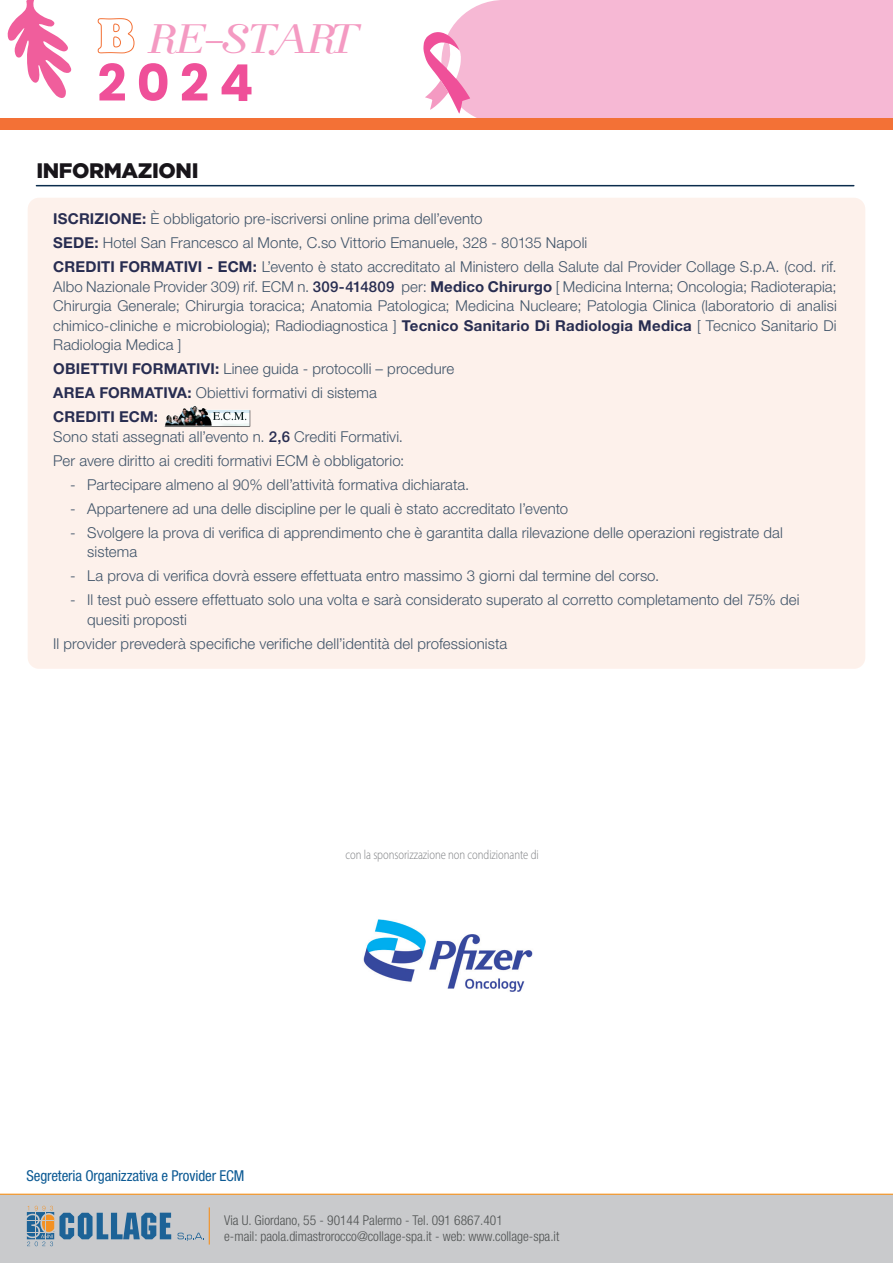
<style>
.page{position:relative;width:893px;height:1263px;background:#fff}
.page>*{position:absolute;margin:0;border:0;box-sizing:border-box;transform-origin:0 0}
.t1{font:700 50.85px "Poppins";color:#ef5099}
.t2{font:41.7px "Florence";letter-spacing:-.07em;color:#f49ac2}
.t3{font:900 21px "Gotham";letter-spacing:-.02em;color:#18151a}
.t4{font:300 15px/24px "Helvetica Neue LT Std";letter-spacing:.005em;color:#405469}
.t5{font:condensed 15px "Helvetica Neue LT Std";letter-spacing:-.01em;color:#0c5a94}
.t6{font:300 condensed 13.5px/16.2px "Helvetica Neue LT Std";color:#4f5252}
.t7{font:300 semi-condensed 13.2px "Myriad Pro";letter-spacing:-.005em;color:#808285;scale:.9 1}
.s1{font-family:"Alfredo Heavy Hollow";font-size:50.85px;color:#f37136}
.s2{font-weight:700;color:#282d51}
.s3{font-weight:500;color:#282d51}
</style>
<div class="page">
<div style="left:0;top:1194px;width:893px;height:69px;background:#c9cacc"></div>
<hr style="left:0;top:1194px;width:893px;height:1px;background:#f7931d">
<hr style="left:36px;top:185px;width:818px;height:1px;background:#0b2c4c">
<div style="left:28px;top:198px;width:837px;height:471px;background:#fdf1eb;border-radius:11px"></div>
<hr style="left:209px;top:1207px;width:1px;height:37px;background:#f39124">
<svg style="left:178px;top:1233px;width:26px;height:8px"></svg>
<svg style="left:26px;top:1206px;width:145px;height:40px"></svg>
<img style="left:164px;top:406px;width:87px;height:21px">
<div style="left:449px;top:0;width:444px;height:118px;background:#f6b8d4"></div>
<svg style="left:7px;top:0;width:65px;height:98px"></svg>
<svg style="left:423px;top:32px;width:47px;height:82px"></svg>
<div style="left:0;top:118px;width:893px;height:12px;background:#f37136"></div>
<img style="left:363px;top:919px;width:170px;height:73px">
<h2 class="t2" style="left:97px;top:14px;width:266px"><span class="s1">B</span> RE-START</h2>
<h1 class="t1" style="left:97px;top:54px;width:158px">2024</h1>
<h3 class="t3" style="left:36px;top:159px;width:164px">INFORMAZIONI</h3>
<p class="t4" style="left:53px;top:207px;width:785px"><span class="s2">ISCRIZIONE:</span> È obbligatorio pre-iscriversi online prima dell’evento<br><span class="s2">SEDE:</span> Hotel San Francesco al Monte, C.so Vittorio Emanuele, 328 - 80135 Napoli<br><span class="s2">CREDITI FORMATIVI - ECM:</span> L’evento è stato accreditato al Ministero della Salute dal Provider Collage S.p.A. (cod. rif.</p>
<p class="t4" style="left:53px;top:276px;width:785px;line-height:19.5px;text-align:justify">Albo Nazionale Provider 309) rif. ECM n. <span class="s3">309-414809</span> per: <span class="s2">Medico Chirurgo</span> [ Medicina Interna; Oncologia; Radioterapia; Chirurgia Generale; Chirurgia toracica; Anatomia Patologica; Medicina Nucleare; Patologia Clinica (laboratorio di analisi chimico-cliniche e microbiologia); Radiodiagnostica ] <span class="s2">Tecnico Sanitario Di Radiologia Medica</span> [ Tecnico Sanitario Di Radiologia Medica ]</p>
<p class="t4" style="left:53px;top:357px;width:403px"><span class="s2">OBIETTIVI FORMATIVI:</span> Linee guida - protocolli – procedure<br><span class="s2">AREA FORMATIVA:</span> Obiettivi formativi di sistema<br><span class="s2">CREDITI ECM:</span></p>
<p class="t4" style="left:53px;top:424px;width:353px">Sono stati assegnati all’evento n. <span class="s3">2,6</span> Crediti Formativi.<br>Per avere diritto ai crediti formativi ECM è obbligatorio:</p>
<p class="t4" style="left:70px;top:472px;width:401px">- Partecipare almeno al 90% dell’attività formativa dichiarata.</p>
<p class="t4" style="left:70px;top:496px;width:500px">- Appartenere ad una delle discipline per le quali è stato accreditato l’evento</p>
<p class="t4" style="left:87px;top:522px;width:697px;line-height:19.5px;text-indent:-17px">- Svolgere la prova di verifica di apprendimento che è garantita dalla rilevazione delle operazioni registrate dal sistema</p>
<p class="t4" style="left:70px;top:564px;width:591px">- La prova di verifica dovrà essere effettuata entro massimo 3 giorni dal termine del corso.</p>
<p class="t4" style="left:87px;top:590px;width:714px;line-height:19.5px;text-indent:-17px">- Il test può essere effettuato solo una volta e sarà considerato superato al corretto completamento del 75% dei quesiti proposti</p>
<p class="t4" style="left:53px;top:631px;width:456px">Il provider prevederà specifiche verifiche dell’identità del professionista</p>
<p class="t7" style="left:345px;top:847px;width:216px">con la sponsorizzazione non condizionante di</p>
<p class="t5" style="left:26px;top:1167px;width:219px">Segreteria Organizzativa e Provider ECM</p>
<p class="t6" style="left:224px;top:1212px;width:337px">Via U. Giordano, 55 - 90144 Palermo - Tel. 091 6867.401<br>e-mail: paola.dimastrorocco@collage-spa.it - web: www.collage-spa.it</p>
</div>
